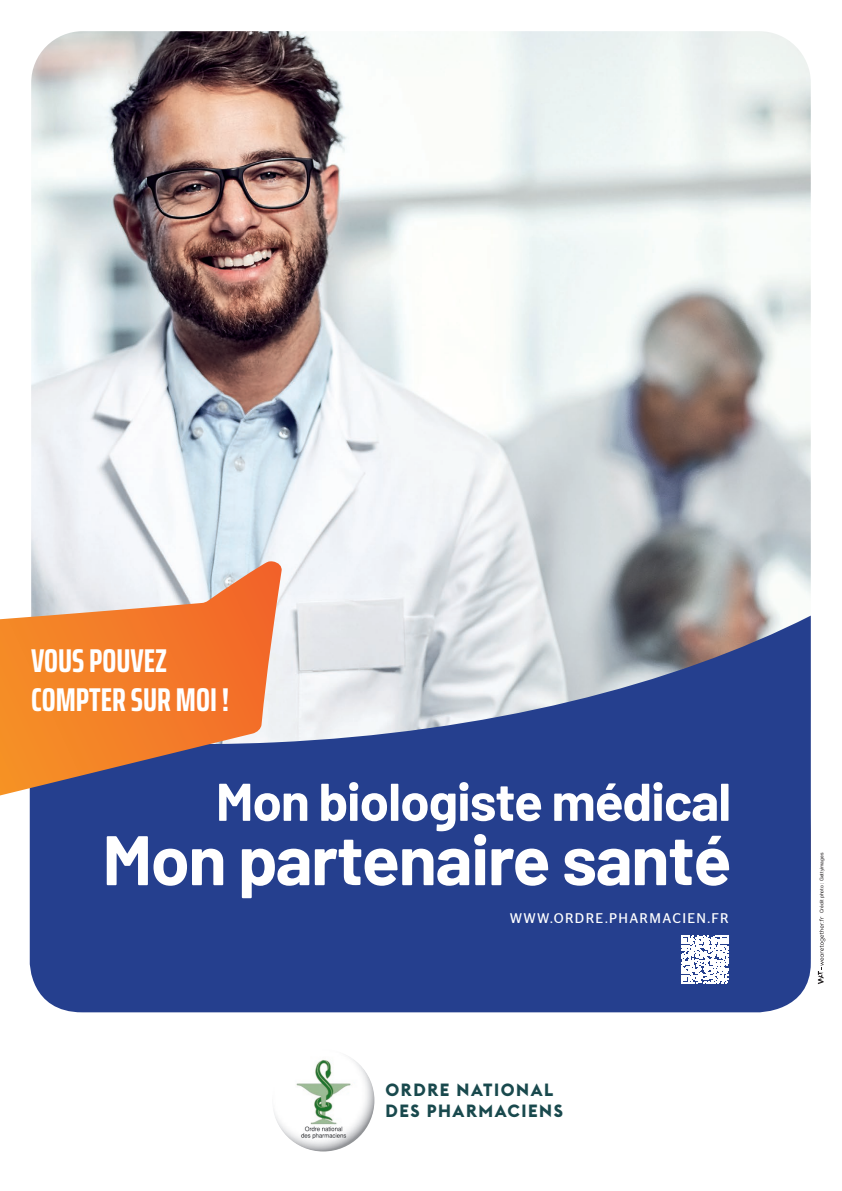
<style>
.page{position:relative;width:842px;height:1191px;background:#fff}
.page>*{position:absolute;margin:0;border:0;box-sizing:border-box;transform-origin:0 0}
.t1{font:700 70px "Barlow";letter-spacing:-.02em;color:#fff}
.t2{font:700 53px "Barlow";letter-spacing:-.02em;color:#fff}
.t3{font:700 extra-condensed 33px/39.6px "Saira";color:#fff}
.t4{font:700 17.5px/21px "Euclid Flex";letter-spacing:.09em;color:#19494d}
.t5{font:14px "Stag Sans";letter-spacing:.095em;color:#fff}
.t6{font:5px "Helvetica Neue LT Std";color:#231f20}
</style>
<div class="page">
<img style="left:31px;top:31px;width:780px;height:584px">
<svg style="left:30px;top:615px;width:781px;height:397px;background:#42589a"></svg>
<img style="left:272px;top:1049px;width:102px;height:102px;border-radius:51px">
<svg style="left:0;top:561px;width:282px;height:234px;background:#d58b60"></svg>
<svg style="left:818px;top:916px;width:7px;height:68px"></svg>
<svg style="left:681px;top:936px;width:47px;height:47px"></svg>
<h3 class="t3" style="left:31px;top:640px;width:200px">VOUS POUVEZ<br>COMPTER SUR MOI !</h3>
<h2 class="t2" style="left:216px;top:769px;width:517px">Mon biologiste médical</h2>
<h1 class="t1" style="left:102px;top:816px;width:631px">Mon partenaire santé</h1>
<p class="t5" style="left:510px;top:910px;width:221px">WWW.ORDRE.PHARMACIEN.FR</p>
<p class="t4" style="left:385px;top:1079px;width:179px">ORDRE NATIONAL<br>DES PHARMACIENS</p>
<p class="t6" style="left:819px;top:913px;width:62px;rotate:-90deg">Crédit photo : Gettyimages</p>
</div>
